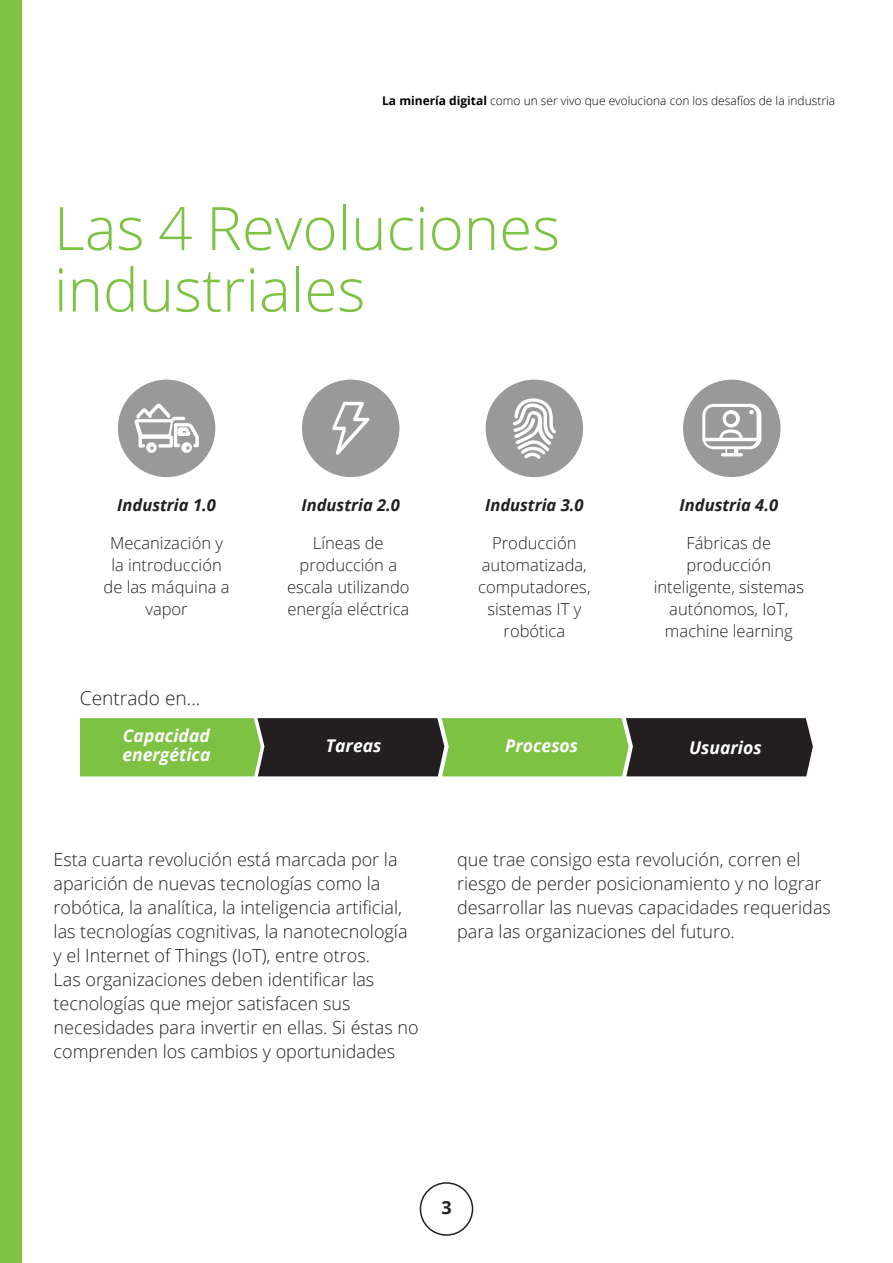
<style>
.page{position:relative;width:893px;height:1263px;background:#fff}
.page>*{position:absolute;margin:0;border:0;box-sizing:border-box;transform-origin:0 0}
.t1{font:300 60px/61.5px "Open Sans";color:#7ec243}
.t2{font:300 19.05px "Open Sans";color:#231f20}
.t3{font:300 18px/24px "Open Sans";color:#231f20}
.t4{font:700 18px "Open Sans";color:#231f20}
.t5{font:italic 700 17.55px/19px "Open Sans";color:#fff}
.t6{font:300 16.5px/22px "Open Sans";color:#231f20;text-align:center}
.t7{font:italic 700 16.5px "Open Sans";color:#231f20}
.t8{font:300 12px "Open Sans";color:#000001}
.s1{font-weight:700}
</style>
<div class="page">
<div style="left:420px;top:1182px;width:53px;height:54px;border:2px solid #231f20;border-radius:50%"></div>
<svg style="left:80px;top:718px;width:733px;height:58px;background:#547336"></svg>
<div style="left:0;top:0;width:22px;height:1263px;background:#7ec243"></div>
<svg style="left:118px;top:380px;width:97px;height:97px"></svg>
<svg style="left:302px;top:380px;width:97px;height:97px"></svg>
<svg style="left:486px;top:380px;width:97px;height:97px"></svg>
<svg style="left:683px;top:380px;width:98px;height:97px"></svg>
<p class="t8" style="left:382px;top:93px;width:454px"><span class="s1">La minería digital</span> como un ser vivo que evoluciona con los desafíos de la industria</p>
<p class="t1" style="left:54px;top:196px;width:508px">Las 4 Revoluciones industriales</p>
<p class="t7" style="left:117px;top:493px;width:100px">Industria 1.0</p>
<p class="t7" style="left:301px;top:493px;width:100px">Industria 2.0</p>
<p class="t7" style="left:485px;top:493px;width:100px">Industria 3.0</p>
<p class="t7" style="left:679px;top:493px;width:100px">Industria 4.0</p>
<p class="t6" style="left:104px;top:531px;width:128px">Mecanización y la introducción de las máquina a vapor</p>
<p class="t6" style="left:287px;top:531px;width:124px">Líneas de producción a escala utilizando energía eléctrica</p>
<p class="t6" style="left:478px;top:531px;width:114px">Producción automatizada, computadores, sistemas IT y robótica</p>
<p class="t6" style="left:654px;top:531px;width:152px">Fábricas de producción inteligente, sistemas autónomos, IoT, machine learning</p>
<p class="t2" style="left:80px;top:685px;width:122px">Centrado en...</p>
<p class="t5" style="left:122px;top:725px;width:90px">Capacidad energética</p>
<p class="t5" style="left:326px;top:736px;width:57px">Tareas</p>
<p class="t5" style="left:505px;top:736px;width:74px">Procesos</p>
<p class="t5" style="left:689px;top:738px;width:74px">Usuarios</p>
<p class="t3" style="left:54px;top:847px;width:367px">Esta cuarta revolución está marcada por la aparición de nuevas tecnologías como la robótica, la analítica, la inteligencia artificial, las tecnologías cognitivas, la nanotecnología y el Internet of Things (IoT), entre otros.<br>Las organizaciones deben identificar las tecnologías que mejor satisfacen sus necesidades para invertir en ellas. Si éstas no comprenden los cambios y oportunidades</p>
<p class="t3" style="left:457px;top:847px;width:375px">que trae consigo esta revolución, corren el riesgo de perder posicionamiento y no lograr desarrollar las nuevas capacidades requeridas para las organizaciones del futuro.</p>
<p class="t4" style="left:441px;top:1195px;width:12px">3</p>
</div>
